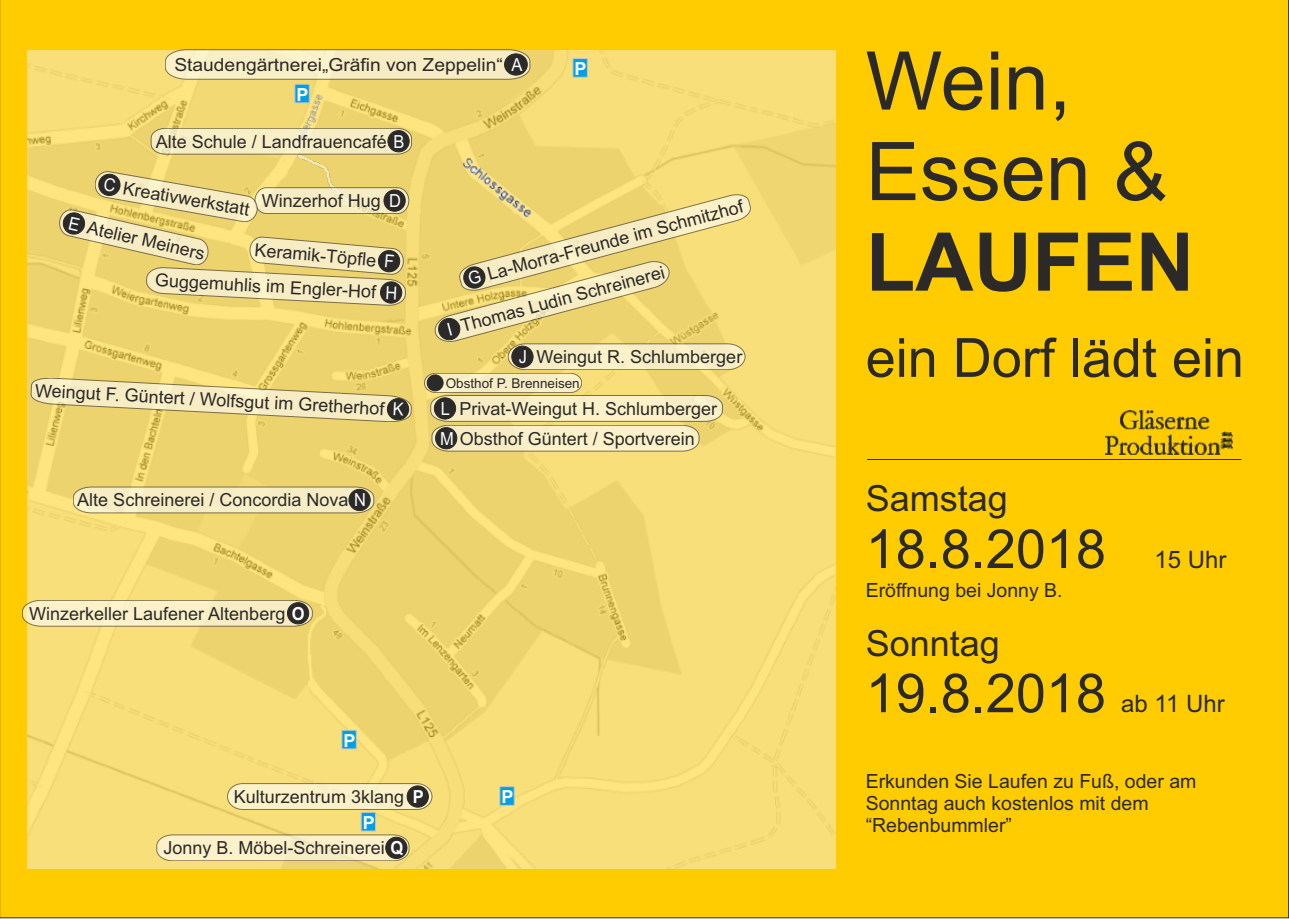
<style>
.page{position:relative;width:1289px;height:919px;background:#fff}
.page>*{position:absolute;margin:0;border:0;box-sizing:border-box;transform-origin:0 0}
.t1{font:81px/90.4px "Arial";color:#2b2a29}
.t2{font:700 81px "Arial";color:#2b2a29}
.t3{font:54px "Arial";color:#2b2a29}
.t4{font:36px "Arial";color:#2b2a29}
.t5{font:24px "Arial";color:#2b2a29}
.t6{font:19.5px/21.8px "Arial";color:#2b2a29}
.t7{font:18px "Arial";color:#2b2a29}
.t8{font:18px "Arial";color:#2b2a29;scale:1.07 1}
.t9{font:700 18px "Arial";color:#fefefe}
.t10{font:13.5px "Arial";color:#2b2a29}
.s1{color:#fefefe}
.s2{font-weight:700;color:#fefefe}
</style>
<div class="page">
<div style="left:0;top:0;width:1288px;height:918px;background:#fecc00"></div>
<hr style="left:867px;top:459px;width:374px;height:1px;background:#2b2a29">
<img style="left:1105px;top:410px;width:127px;height:45px">
<img style="left:28px;top:51px;width:807px;height:817px">
<img style="left:463px;top:159px;width:68px;height:35px">
<img style="left:293px;top:103px;width:55px;height:68px">
<svg style="left:499px;top:786px;width:15px;height:19px"></svg>
<svg style="left:157px;top:783px;width:275px;height:77px;background:#edde9d"></svg>
<div style="left:407px;top:785px;width:21px;height:22px;background:#2b2a29;border:1px solid #2b2a29;border-radius:50%"></div>
<svg style="left:341px;top:729px;width:15px;height:20px"></svg>
<svg style="left:22px;top:600px;width:290px;height:26px;background:#f3e7bc"></svg>
<div style="left:287px;top:602px;width:22px;height:22px;background:#2b2a29;border:1px solid #2b2a29;border-radius:50%"></div>
<svg style="left:73px;top:487px;width:301px;height:26px;background:#efe4bb"></svg>
<div style="left:349px;top:489px;width:21px;height:21px;background:#2b2a29;border:1px solid #2b2a29;border-radius:50%"></div>
<svg style="left:424px;top:194px;width:326px;height:257px;background:#ead78f"></svg>
<svg style="left:151px;top:128px;width:260px;height:26px;background:#efe5bc"></svg>
<div style="left:388px;top:130px;width:21px;height:22px;background:#2b2a29;border:1px solid #2b2a29;border-radius:50%"></div>
<svg style="left:572px;top:58px;width:15px;height:20px"></svg>
<svg style="left:165px;top:50px;width:365px;height:53px;background:#eedf9d"></svg>
<div style="left:504px;top:54px;width:23px;height:21px;background:#2b2a29;border:1px solid #2b2a29;border-radius:50%"></div>
<svg style="left:31px;top:378px;width:380px;height:44px;background:#e8d898"></svg>
<svg style="left:59px;top:171px;width:346px;height:134px;background:#e5d38d"></svg>
<p class="t8" style="left:174px;top:57px;width:327px">Staudengärtnerei„Gräfin von Zeppelin“ <span class="s1">A</span></p>
<p class="t9" style="left:574px;top:62px;width:14px">P</p>
<p class="t9" style="left:296px;top:88px;width:14px">P</p>
<p class="t7" style="left:156px;top:134px;width:250px">Alte Schule / Landfrauencafé <span class="s1">B</span></p>
<p class="t7" style="left:105px;top:177px;width:149px;rotate:10deg"><span class="s1">C</span> Kreativwerkstatt</p>
<p class="t7" style="left:262px;top:194px;width:141px">Winzerhof Hug <span class="s1">D</span></p>
<p class="t7" style="left:71px;top:216px;width:141px;rotate:13deg"><span class="s1">E</span> Atelier Meiners</p>
<p class="t7" style="left:255px;top:243px;width:124px;rotate:5deg">Keramik-Töpfle</p>
<p class="t7" style="left:156px;top:273px;width:223px;rotate:3deg">Guggemuhlis im Engler-Hof</p>
<p class="t7" style="left:36px;top:383px;width:351px;rotate:3deg">Weingut F. Güntert / Wolfsgut im Gretherhof</p>
<p class="t7" style="left:77px;top:493px;width:290px">Alte Schreinerei / Concordia Nova <span class="s1">N</span></p>
<p class="t7" style="left:467px;top:272px;width:286px;rotate:-15deg"><span class="s1">G</span> La-Morra-Freunde im Schmitzhof</p>
<p class="t7" style="left:446px;top:323px;width:226px;rotate:-15deg"><span class="s1">I</span> Thomas Ludin Schreinerei</p>
<p class="t7" style="left:519px;top:350px;width:225px"><span class="s1">J</span> Weingut R. Schlumberger</p>
<p class="t10" style="left:445px;top:378px;width:136px">Obsthof P. Brenneisen</p>
<p class="t7" style="left:441px;top:402px;width:278px"><span class="s1">L</span> Privat-Weingut H. Schlumberger</p>
<p class="t7" style="left:440px;top:431px;width:256px"><span class="s1">M</span> Obsthof Güntert / Sportverein</p>
<p class="t7" style="left:29px;top:606px;width:277px">Winzerkeller Laufener Altenberg <span class="s2">O</span></p>
<p class="t9" style="left:343px;top:734px;width:14px">P</p>
<p class="t7" style="left:234px;top:789px;width:191px">Kulturzentrum 3klang <span class="s2">P</span></p>
<p class="t9" style="left:363px;top:816px;width:14px">P</p>
<p class="t7" style="left:163px;top:841px;width:241px">Jonny B. Möbel-Schreinerei <span class="s2">Q</span></p>
<p class="t9" style="left:501px;top:790px;width:14px">P</p>
<h1 class="t1" style="left:865px;top:43px;width:303px">Wein,<br>Essen &amp;</h1>
<h1 class="t2" style="left:865px;top:232px;width:330px">LAUFEN</h1>
<h2 class="t3" style="left:865px;top:337px;width:380px">ein Dorf lädt ein</h2>
<h3 class="t4" style="left:865px;top:485px;width:144px">Samstag</h3>
<h2 class="t3" style="left:865px;top:528px;width:242px">18.8.2018</h2>
<p class="t6" style="left:865px;top:581px;width:198px">Eröffnung bei Jonny B.</p>
<h3 class="t4" style="left:865px;top:629px;width:136px">Sonntag</h3>
<h2 class="t3" style="left:865px;top:672px;width:242px">19.8.2018</h2>
<h3 class="t5" style="left:1154px;top:550px;width:74px">15 Uhr</h3>
<h3 class="t5" style="left:1121px;top:694px;width:105px">ab 11 Uhr</h3>
<p class="t6" style="left:865px;top:772px;width:332px">Erkunden Sie Laufen zu Fuß, oder am<br>Sonntag auch kostenlos mit dem “Rebenbummler”</p>
</div>
